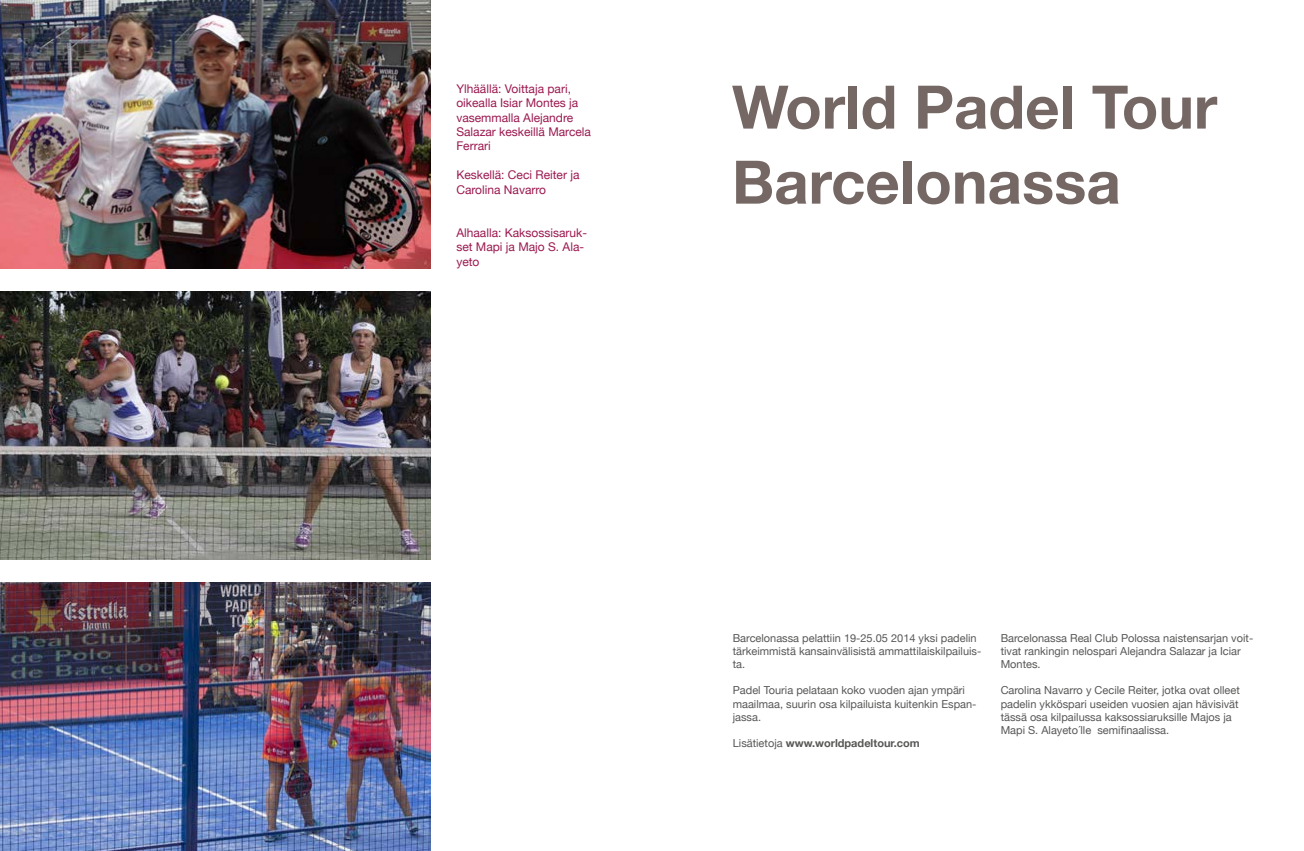
<style>
.page{position:relative;width:1304px;height:851px;background:#fff}
.page>*{position:absolute;margin:0;border:0;box-sizing:border-box;transform-origin:0 0}
.t1{font:700 60px/75px "Helvetica Neue";color:#756764}
.t2{font:12px/14.4px "Helvetica Neue";color:#9b1950}
.t3{font:11px/13.2px "Helvetica Neue";color:#575756}
.t4{font:700 11px "Helvetica Neue";color:#575756}
.s1{font-weight:400}
</style>
<div class="page">
<img style="left:0;top:582px;width:431px;height:268px">
<img style="left:0;top:291px;width:431px;height:268px">
<img style="left:0;top:0;width:431px;height:268px">
<p class="t2" style="left:456px;top:81px;width:136px">Ylhäällä: Voittaja pari, oikealla Isiar Montes ja vasemmalla Alejandre<br>Salazar keskeillä Marcela<br>Ferrari</p>
<p class="t2" style="left:456px;top:168px;width:125px">Keskellä: Ceci Reiter ja<br>Carolina Navarro</p>
<p class="t2" style="left:456px;top:225px;width:132px">Alhaalla: Kaksossisaruk&shy;set Mapi ja Majo S. Ala&shy;yeto</p>
<h1 class="t1" style="left:732px;top:68px;width:487px">World Padel Tour<br>Barcelonassa</h1>
<p class="t3" style="left:733px;top:631px;width:250px">Barcelonassa pelattiin 19-25.05 2014 yksi padelin tärkeimmistä kansainvälisistä ammattilaiskilpailuis&shy;ta.</p>
<p class="t3" style="left:733px;top:683px;width:245px">Padel Touria pelataan koko vuoden ajan ympäri maailmaa, suurin osa kilpailuista kuitenkin Espan&shy;jassa.</p>
<p class="t4" style="left:733px;top:736px;width:189px"><span class="s1">Lisätietoja</span> www.worldpadeltour.com</p>
<p class="t3" style="left:1001px;top:631px;width:254px">Barcelonassa Real Club Polossa naistensarjan voit&shy;tivat rankingin nelospari Alejandra Salazar ja Iciar<br>Montes.</p>
<p class="t3" style="left:1001px;top:683px;width:241px">Carolina Navarro y Cecile Reiter, jotka ovat olleet padelin ykköspari useiden vuosien ajan hävisivät tässä osa kilpailussa kaksossiaruksille Majos ja Mapi S. Alayeto´lle semifinaalissa.</p>
</div>
